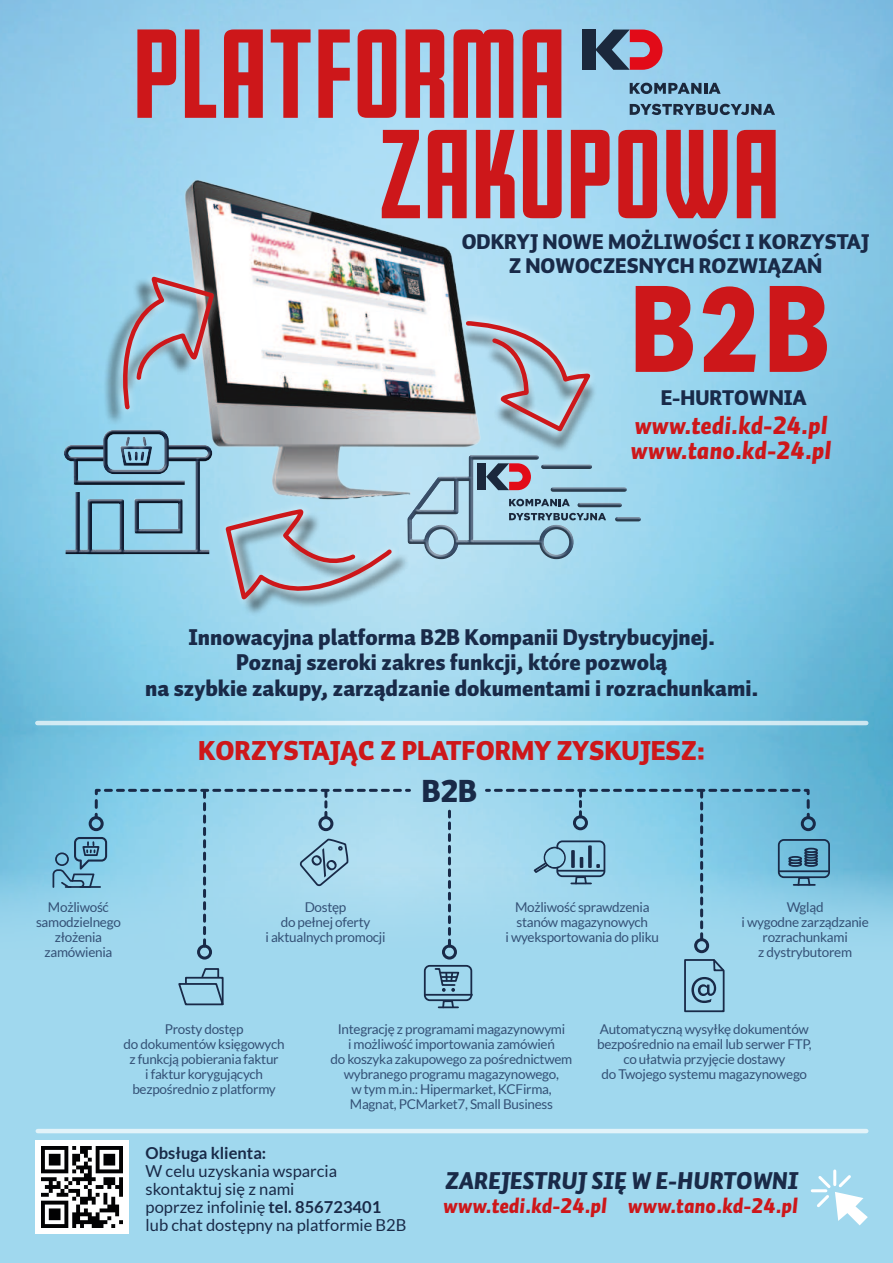
<style>
.page{position:relative;width:893px;height:1263px;background:#fff}
.page>*{position:absolute;margin:0;border:0;box-sizing:border-box;transform-origin:0 0}
.t1{font:800 120.3px "Aktiv Grotesk Cd";color:#cd171a}
.t2{font:900 110.7px "Fresno";letter-spacing:.025em;color:#cd171a}
.t3{font:900 31.5px "Auto Pro";color:#192a48}
.t4{font:900 27px "Auto Pro";color:#cd171a}
.t5{font:24.75px/24.8px "Auto Pro Black Italic 1";color:#cd171a}
.t6{font:24px "Auto Pro Black Italic 1";color:#192a48}
.t7{font:900 22.5px/25.5px "Auto Pro";color:#192a48;text-align:center}
.t8{font:900 21px/24px "Auto Pro";color:#192a48;text-align:center}
.t9{font:21px "Auto Pro Black Italic 1";color:#cd171a}
.t10{font:16.5px/18px "Lato";color:#192a48}
.t11{font:700 16.5px "Lato";color:#192a48}
.t12{font:13.5px/15px "Lato";letter-spacing:-.02em;color:#345176;text-align:center}
.s1{font-weight:700}
</style>
<div class="page">
<div style="left:0;top:967px;width:893px;height:296px;background:#a0d8ee"></div>
<img style="left:0;top:0;width:893px;height:967px">
<img style="left:168px;top:169px;width:326px;height:339px">
<svg style="left:406px;top:454px;width:236px;height:106px;background:#9abfd3"></svg>
<div style="left:458px;top:328px;width:140px;height:125px;background:#b1dff2"></div>
<svg style="left:453px;top:311px;width:148px;height:136px"></svg>
<div style="left:229px;top:512px;width:181px;height:105px;background:#1d1d1b;opacity:.75"></div>
<svg style="left:188px;top:443px;width:217px;height:214px;background:#a5cedf"></svg>
<svg style="left:223px;top:490px;width:171px;height:146px;background:#abc4d4"></svg>
<div style="left:103px;top:278px;width:107px;height:148px;background:#1d1d1b;opacity:.75"></div>
<svg style="left:93px;top:257px;width:148px;height:163px;background:#9fb6c5"></svg>
<hr style="left:38px;top:1129px;width:828px;height:4px;background:#e2f3f9">
<div style="left:778px;top:839px;width:52px;height:39px;border:2px solid #192a48;border-radius:5px"></div>
<hr style="left:778px;top:870px;width:51px;height:2px;background:#192a48">
<div style="left:804px;top:861px;width:14px;height:6px;border:2px solid #192a48;border-radius:50%"></div>
<div style="left:804px;top:859px;width:14px;height:5px;border:2px solid #192a48;border-radius:50%"></div>
<div style="left:804px;top:856px;width:14px;height:5px;border:2px solid #192a48;border-radius:50%"></div>
<div style="left:804px;top:853px;width:14px;height:5px;border:2px solid #192a48;border-radius:50%"></div>
<div style="left:804px;top:850px;width:14px;height:6px;border:2px solid #192a48;border-radius:50%"></div>
<div style="left:804px;top:848px;width:14px;height:5px;border:2px solid #192a48;border-radius:50%"></div>
<svg style="left:177px;top:967px;width:48px;height:40px;background:#85b5cc"></svg>
<div style="left:424px;top:965px;width:48px;height:36px;border:2px solid #192a48;border-radius:5px"></div>
<hr style="left:424px;top:994px;width:49px;height:2px;background:#192a48">
<svg style="left:439px;top:999px;width:19px;height:11px"></svg>
<svg style="left:434px;top:967px;width:27px;height:25px"></svg>
<svg style="left:683px;top:958px;width:42px;height:55px;background:#7dabc3"></svg>
<svg style="left:53px;top:787px;width:359px;height:159px;background:#97cfe6"></svg>
<div style="left:197px;top:944px;width:15px;height:15px;border:3px solid #192a48;border-radius:50%"></div>
<svg style="left:448px;top:811px;width:3px;height:133px"></svg>
<div style="left:442px;top:944px;width:15px;height:15px;border:3px solid #192a48;border-radius:50%"></div>
<svg style="left:483px;top:787px;width:334px;height:153px;background:#8bc9e2"></svg>
<div style="left:694px;top:938px;width:15px;height:15px;border:3px solid #192a48;border-radius:50%"></div>
<hr style="left:812px;top:1189px;width:14px;height:3px;background:#fff">
<hr style="left:833px;top:1171px;width:3px;height:14px;background:#fff">
<svg style="left:814px;top:1172px;width:54px;height:53px"></svg>
<div style="left:35px;top:1140px;width:94px;height:93px;background:#fff"></div>
<img style="left:41px;top:1146px;width:81px;height:81px">
<hr style="left:37px;top:721px;width:829px;height:4px;background:#daf0f8">
<svg style="left:630px;top:83px;width:91px;height:11px"></svg>
<svg style="left:630px;top:104px;width:145px;height:11px;background:#55768f"></svg>
<svg style="left:595px;top:30px;width:67px;height:40px;background:#8f657b"></svg>
<div style="left:582px;top:30px;width:13px;height:40px;background:#1b283c"></div>
<svg style="left:63px;top:445px;width:151px;height:111px;background:#7fb2ca"></svg>
<svg style="left:71px;top:435px;width:118px;height:52px;background:#78a7bf"></svg>
<div style="left:101px;top:428px;width:69px;height:44px;background:#9cd4eb"></div>
<svg style="left:101px;top:430px;width:69px;height:45px"></svg>
<h2 class="t2" style="left:134px;top:15px;width:432px">PLATFORMA</h2>
<h2 class="t2" style="left:380px;top:115px;width:400px">ZAKUPOWA</h2>
<h3 class="t8" style="left:462px;top:229px;width:409px">ODKRYJ NOWE MOŻLIWOŚCI I KORZYSTAJ<br>Z NOWOCZESNYCH ROZWIĄZAŃ</h3>
<h1 class="t1" style="left:628px;top:260px;width:203px">B2B</h1>
<h3 class="t8" style="left:661px;top:386px;width:148px">E-HURTOWNIA</h3>
<h3 class="t5" style="left:631px;top:416px;width:202px">www.tedi.kd-24.pl www.tano.kd-24.pl</h3>
<h3 class="t7" style="left:145px;top:624px;width:615px">Innowacyjna platforma B2B Kompanii Dystrybucyjnej.<br>Poznaj szeroki zakres funkcji, które pozwolą<br>na szybkie zakupy, zarządzanie dokumentami i rozrachunkami.</h3>
<h3 class="t4" style="left:198px;top:734px;width:509px">KORZYSTAJĄC Z PLATFORMY ZYSKUJESZ:</h3>
<h3 class="t3" style="left:422px;top:771px;width:57px">B2B</h3>
<p class="t12" style="left:36px;top:900px;width:86px">Możliwość samodzielnego złożenia zamówienia</p>
<p class="t12" style="left:266px;top:900px;width:122px">Dostęp<br>do pełnej oferty<br>i aktualnych promocji</p>
<p class="t12" style="left:506px;top:900px;width:155px">Możliwość sprawdzenia stanów magazynowych<br>i wyeksportowania do pliku</p>
<p class="t12" style="left:741px;top:900px;width:129px">Wgląd<br>i wygodne zarządzanie rozrachunkami<br>z dystrybutorem</p>
<p class="t12" style="left:124px;top:1021px;width:162px">Prosty dostęp<br>do dokumentów księgowych z funkcją pobierania faktur<br>i faktur korygujących bezpośrednio z platformy</p>
<p class="t12" style="left:331px;top:1021px;width:243px">Integrację z programami magazynowymi<br>i możliwość importowania zamówień<br>do koszyka zakupowego za pośrednictwem wybranego programu magazynowego,<br>w tym m.in.: Hipermarket, KCFirma, Magnat, PCMarket7, Small Business</p>
<p class="t12" style="left:597px;top:1021px;width:216px">Automatyczną wysyłkę dokumentów bezpośrednio na email lub serwer FTP, co ułatwia przyjęcie dostawy<br>do Twojego systemu magazynowego</p>
<p class="t11" style="left:146px;top:1144px;width:122px">Obsługa klienta:</p>
<p class="t10" style="left:146px;top:1164px;width:262px">W celu uzyskania wsparcia skontaktuj się z nami<br>poprzez infolinię <span class="s1">tel. 856723401 </span>lub chat dostępny na platformie B2B</p>
<h3 class="t6" style="left:445px;top:1171px;width:354px">ZAREJESTRUJ SIĘ W E-HURTOWNI</h3>
<h3 class="t9" style="left:443px;top:1198px;width:165px">www.tedi.kd-24.pl</h3>
<h3 class="t9" style="left:628px;top:1197px;width:171px">www.tano.kd-24.pl</h3>
</div>
